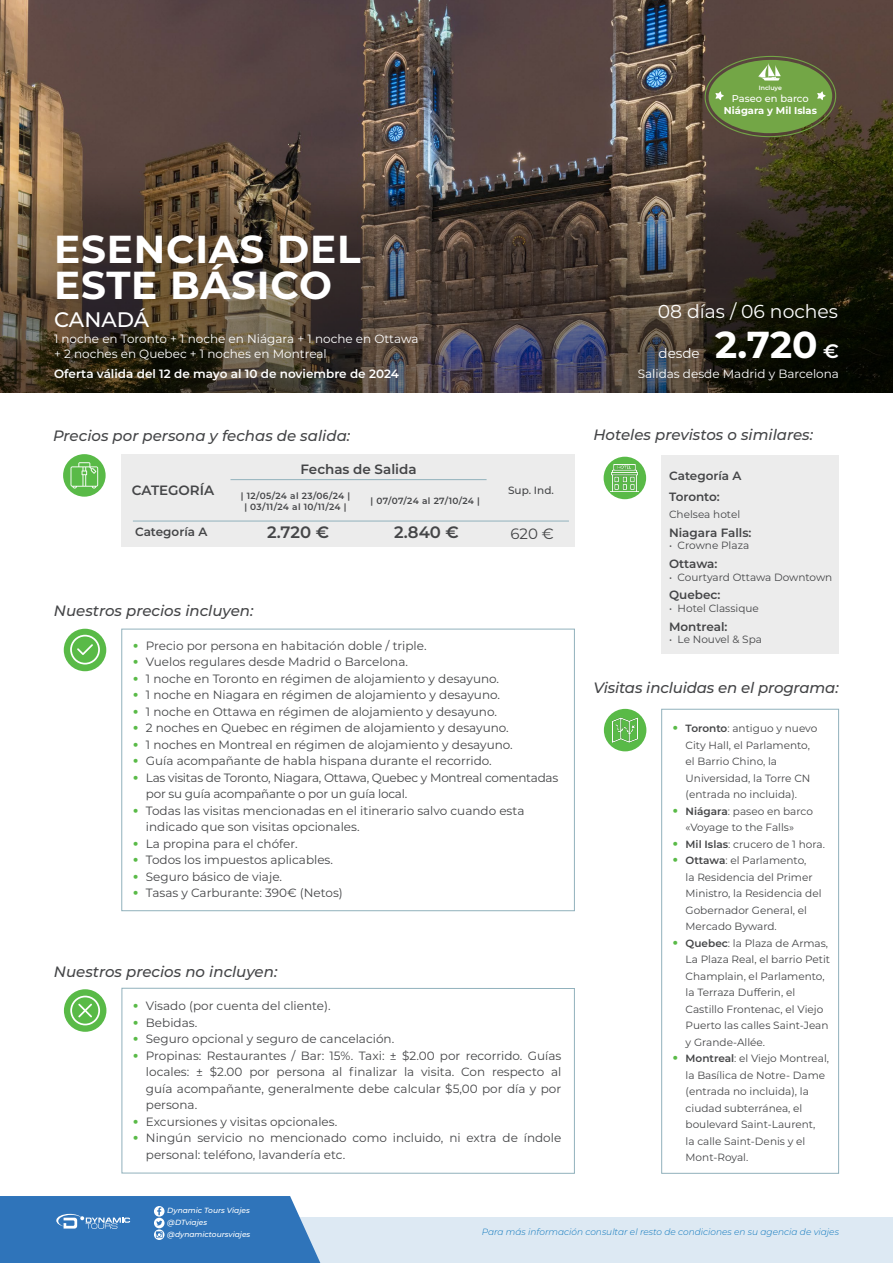
<style>
.page{position:relative;width:893px;height:1263px;background:#fff}
.page>*{position:absolute;margin:0;border:0;box-sizing:border-box;transform-origin:0 0}
.t1{font:700 39px "Montserrat";letter-spacing:.02em;color:#fff}
.t2{font:700 37.5px "Montserrat";color:#fff}
.t3{font:500 21px "Montserrat";color:#fff}
.t4{font:600 19.5px "Montserrat";color:#fff}
.t5{font:18.75px "Montserrat";color:#fff}
.t6{font:600 16.5px "Montserrat";color:#444547}
.t7{font:italic 500 15px "Montserrat";color:#444547}
.t8{font:15px "Montserrat";color:#444547}
.t9{font:600 13.5px "Montserrat";color:#444547}
.t10{font:13.5px "Montserrat";color:#fff}
.t11{font:12px/16.5px "Montserrat";color:#444547}
.t12{font:12px "Montserrat";color:#fff}
.t13{font:12px/16.5px "Montserrat";letter-spacing:-.02em;color:#444547}
.t14{font:600 12px "Montserrat";color:#444547}
.t15{font:600 12px "Montserrat";color:#fff}
.t16{font:10.5px/16.5px "Montserrat";color:#444547}
.t17{font:500 10.5px "Montserrat";color:#444547}
.t18{font:700 9.9px/11.9px "Montserrat";letter-spacing:-.005em;color:#fff;text-align:center}
.t19{font:italic 300 9px "Montserrat";color:#0975bc}
.t20{font:600 9px "Montserrat";letter-spacing:.04em;color:#444547}
.t21{font:italic 500 7.5px "Montserrat";color:#fff}
.t22{font:600 6.15px "Montserrat";letter-spacing:-.005em;color:#fff}
.s1{font-weight:500}
.s2{font-weight:900;color:#59ba47}
.s3{font-weight:900;font-size:12px;color:#59ba47}
.s4{font-weight:600}
</style>
<div class="page">
<img style="left:0;top:0;width:893px;height:118px">
<img style="left:0;top:118px;width:893px;height:274px">
<svg style="left:704px;top:56px;width:132px;height:81px;background:#6d8a46"></svg>
<div style="left:0;top:1217px;width:893px;height:46px;background:#dde9f3"></div>
<svg style="left:0;top:1196px;width:320px;height:67px;background:#3b7cbe"></svg>
<div style="left:64px;top:629px;width:42px;height:42px;background:#59ba47;border-radius:50%"></div>
<div style="left:64px;top:989px;width:42px;height:43px;background:#59ba47;border-radius:50%"></div>
<svg style="left:70px;top:635px;width:30px;height:29px"></svg>
<svg style="left:70px;top:996px;width:30px;height:29px"></svg>
<div style="left:121px;top:629px;width:454px;height:282px;border:1px solid #91b1bc"></div>
<div style="left:122px;top:988px;width:453px;height:186px;border:1px solid #91b1bc"></div>
<div style="left:661px;top:455px;width:178px;height:199px;background:#ececec"></div>
<div style="left:604px;top:457px;width:42px;height:42px;background:#59ba47;border-radius:50%"></div>
<img style="left:611px;top:464px;width:27px;height:28px">
<div style="left:604px;top:709px;width:42px;height:42px;background:#59ba47;border-radius:50%"></div>
<img style="left:612px;top:717px;width:26px;height:26px">
<div style="left:661px;top:709px;width:178px;height:465px;border:1px solid #91b1bc"></div>
<div style="left:63px;top:454px;width:43px;height:43px;background:#59ba47;border-radius:50%"></div>
<svg style="left:71px;top:462px;width:27px;height:26px"></svg>
<div style="left:121px;top:454px;width:454px;height:93px;background:#ececec"></div>
<hr style="left:133px;top:521px;width:436px;height:1px;background:#91b1bc">
<hr style="left:230px;top:479px;width:257px;height:1px;background:#91b1bc">
<p class="t22" style="left:759px;top:84px;width:25px">Incluye</p>
<p class="t18" style="left:724px;top:92px;width:95px"><span class="s1">Paseo en barco<br></span>Niágara y Mil Islas</p>
<p class="t1" style="left:54px;top:221px;width:308px">ESENCIAS DEL</p>
<p class="t1" style="left:54px;top:257px;width:280px">ESTE BÁSICO</p>
<p class="t3" style="left:54px;top:305px;width:97px">CANADÁ</p>
<p class="t12" style="left:54px;top:331px;width:366px">1 noche en Toronto + 1 noche en Niágara + 1 noche en Ottawa</p>
<p class="t12" style="left:54px;top:345px;width:274px">+ 2 noches en Quebec + 1 noches en Montreal</p>
<p class="t15" style="left:54px;top:366px;width:346px">Oferta válida del 12 de mayo al 10 de noviembre de 2024</p>
<p class="t7" style="left:53px;top:425px;width:299px">Precios por persona y fechas de salida:</p>
<p class="t9" style="left:132px;top:481px;width:84px">CATEGORÍA</p>
<p class="t9" style="left:301px;top:459px;width:118px">Fechas de Salida</p>
<p class="t20" style="left:241px;top:489px;width:111px">| 12/05/24 al 23/06/24 |</p>
<p class="t20" style="left:244px;top:500px;width:104px">| 03/11/24 al 10/11/24 |</p>
<p class="t20" style="left:370px;top:495px;width:111px">| 07/07/24 al 27/10/24 |</p>
<p class="t14" style="left:135px;top:523px;width:74px">Categoría A</p>
<p class="t6" style="left:267px;top:520px;width:64px">2.720 €</p>
<p class="t6" style="left:394px;top:520px;width:66px">2.840 €</p>
<p class="t7" style="left:54px;top:600px;width:201px">Nuestros precios incluyen:</p>
<p class="t17" style="left:508px;top:483px;width:47px">Sup. Ind.</p>
<p class="t8" style="left:510px;top:523px;width:45px">620 €</p>
<p class="t11" style="left:133px;top:637px;width:295px"><span class="s2">ٚ</span> Precio por persona en habitación doble / triple.</p>
<p class="t11" style="left:133px;top:653px;width:276px"><span class="s2">ٚ</span> Vuelos regulares desde Madrid o Barcelona.</p>
<p class="t11" style="left:133px;top:670px;width:367px"><span class="s2">ٚ</span> 1 noche en Toronto en régimen de alojamiento y desayuno.</p>
<p class="t11" style="left:133px;top:686px;width:368px"><span class="s2">ٚ</span> 1 noche en Niagara en régimen de alojamiento y desayuno.</p>
<p class="t11" style="left:133px;top:703px;width:365px"><span class="s2">ٚ</span> 1 noche en Ottawa en régimen de alojamiento y desayuno.</p>
<p class="t11" style="left:133px;top:719px;width:377px"><span class="s2">ٚ</span> 2 noches en Quebec en régimen de alojamiento y desayuno.</p>
<p class="t11" style="left:133px;top:736px;width:381px"><span class="s2">ٚ</span> 1 noches en Montreal en régimen de alojamiento y desayuno.</p>
<p class="t11" style="left:133px;top:752px;width:360px"><span class="s2">ٚ</span> Guía acompañante de habla hispana durante el recorrido.</p>
<p class="t13" style="left:146px;top:769px;width:414px;text-indent:-13px"><span class="s2">ٚ</span> Las visitas de Toronto, Niagara, Ottawa, Quebec y Montreal comentadas por su guía acompañante o por un guía local.</p>
<p class="t11" style="left:146px;top:802px;width:380px;text-indent:-13px"><span class="s2">ٚ</span> Todas las visitas mencionadas en el itinerario salvo cuando esta indicado que son visitas opcionales.</p>
<p class="t11" style="left:133px;top:835px;width:166px"><span class="s2">ٚ</span> La propina para el chófer.</p>
<p class="t11" style="left:133px;top:851px;width:201px"><span class="s2">ٚ</span> Todos los impuestos aplicables.</p>
<p class="t11" style="left:133px;top:868px;width:151px"><span class="s2">ٚ</span> Seguro básico de viaje.</p>
<p class="t11" style="left:133px;top:884px;width:211px"><span class="s2">ٚ</span> Tasas y Carburante: 390€ (Netos)</p>
<p class="t7" style="left:54px;top:961px;width:225px">Nuestros precios no incluyen:</p>
<p class="t11" style="left:133px;top:997px;width:199px"><span class="s2">ٚ</span> Visado (por cuenta del cliente).</p>
<p class="t11" style="left:133px;top:1014px;width:66px"><span class="s2">ٚ</span> Bebidas.</p>
<p class="t11" style="left:133px;top:1030px;width:263px"><span class="s2">ٚ</span> Seguro opcional y seguro de cancelación.</p>
<p class="t11" style="left:146px;top:1047px;width:417px;text-align:justify;text-indent:-13px"><span class="s2">ٚ</span> Propinas: Restaurantes / Bar: 15%. Taxi: ± $2.00 por recorrido. Guías locales: ± $2.00 por persona al finalizar la visita. Con respecto al guía acompañante, generalmente debe calcular $5,00 por día y por persona.</p>
<p class="t11" style="left:133px;top:1113px;width:206px"><span class="s2">ٚ</span> Excursiones y visitas opcionales.</p>
<p class="t11" style="left:146px;top:1129px;width:417px;text-indent:-13px"><span class="s2">ٚ</span> Ningún servicio no mencionado como incluido, ni extra de índole personal: teléfono, lavandería etc.</p>
<p class="t5" style="left:658px;top:299px;width:182px">08 días / 06 noches</p>
<p class="t10" style="left:658px;top:344px;width:43px">desde</p>
<p class="t2" style="left:715px;top:317px;width:104px">2.720</p>
<p class="t4" style="left:823px;top:337px;width:17px">€</p>
<p class="t12" style="left:638px;top:365px;width:203px">Salidas desde Madrid y Barcelona</p>
<p class="t7" style="left:593px;top:424px;width:221px">Hoteles previstos o similares:</p>
<p class="t14" style="left:669px;top:467px;width:74px">Categoría A</p>
<p class="t14" style="left:669px;top:488px;width:52px">Toronto:</p>
<p class="t16" style="left:669px;top:506px;width:73px">Chelsea hotel</p>
<p class="t14" style="left:669px;top:524px;width:84px">Niagara Falls:</p>
<p class="t16" style="left:669px;top:537px;width:82px">• Crowne Plaza</p>
<p class="t14" style="left:669px;top:555px;width:50px">Ottawa:</p>
<p class="t16" style="left:669px;top:568px;width:165px">• Courtyard Ottawa Downtown</p>
<p class="t14" style="left:669px;top:587px;width:53px">Quebec:</p>
<p class="t16" style="left:669px;top:600px;width:91px">• Hotel Classique</p>
<p class="t14" style="left:669px;top:618px;width:60px">Montreal:</p>
<p class="t16" style="left:669px;top:631px;width:94px">• Le Nouvel &amp; Spa</p>
<p class="t7" style="left:593px;top:677px;width:247px">Visitas incluidas en el programa:</p>
<p class="t16" style="left:686px;top:720px;width:133px;text-indent:-13px"><span class="s3">ٚ</span> <span class="s4">Toronto</span>: antiguo y nuevo<br>City Hall, el Parlamento, el Barrio Chino, la<br>Universidad, la Torre CN (entrada no incluida).</p>
<p class="t16" style="left:673px;top:802px;width:142px;text-align:center"><span class="s3">ٚ</span> <span class="s4">Niágara</span>: paseo en barco «Voyage to the Falls»</p>
<p class="t16" style="left:673px;top:835px;width:154px"><span class="s3">ٚ</span> <span class="s4">Mil Islas</span>: crucero de 1 hora.</p>
<p class="t16" style="left:686px;top:852px;width:137px;text-indent:-13px"><span class="s3">ٚ</span> <span class="s4">Ottawa</span>: el Parlamento,<br>la Residencia del Primer<br>Ministro, la Residencia del<br>Gobernador General, el<br>Mercado Byward.</p>
<p class="t16" style="left:686px;top:934px;width:146px;text-indent:-13px"><span class="s3">ٚ</span> <span class="s4">Quebec</span>: la Plaza de Armas,<br>La Plaza Real, el barrio Petit<br>Champlain, el Parlamento, la Terraza Dufferin, el<br>Castillo Frontenac, el Viejo<br>Puerto las calles Saint-Jean y Grande-Allée.</p>
<p class="t16" style="left:686px;top:1050px;width:145px;text-indent:-13px"><span class="s3">ٚ</span> <span class="s4">Montreal</span>: el Viejo Montreal, la Basílica de Notre- Dame (entrada no incluida), la ciudad subterránea, el boulevard Saint-Laurent,<br>la calle Saint-Denis y el<br>Mont-Royal.</p>
<p class="t21" style="left:167px;top:1205px;width:84px">Dynamic Tours Viajes</p>
<p class="t21" style="left:167px;top:1217px;width:41px">@DTviajes</p>
<p class="t21" style="left:167px;top:1229px;width:85px">@dynamictoursviajes</p>
<p class="t19" style="left:482px;top:1226px;width:359px">Para más información consultar el resto de condiciones en su agencia de viajes</p>
</div>
